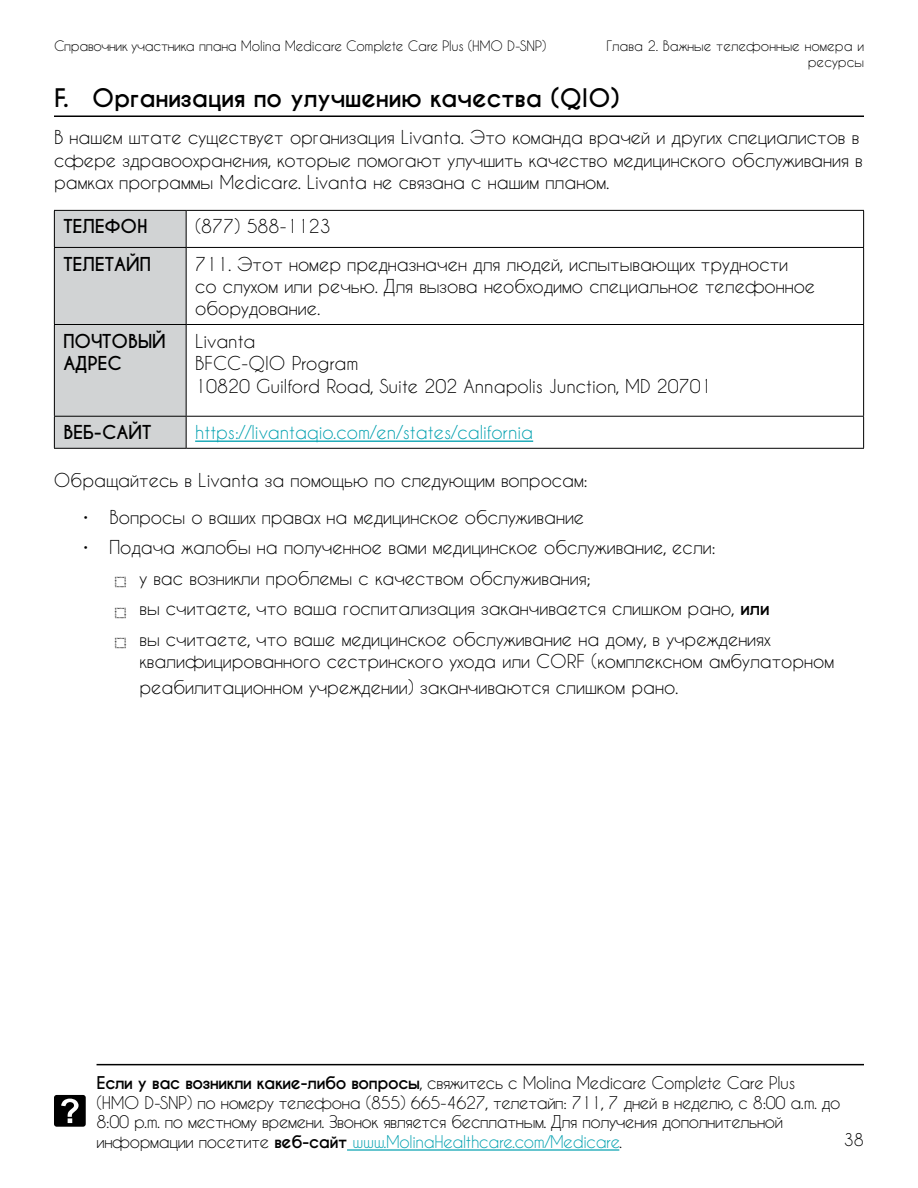
<style>
.page{position:relative;width:918px;height:1188px;background:#fff}
.page>*{position:absolute;margin:0;border:0;box-sizing:border-box;transform-origin:0 0}
.t1{font:700 24px "Caviar Dreams";color:#000}
.t2{font:18px/22.5px "Caviar Dreams";color:#000}
.t3{font:18px "Caviar Dreams";color:#00a0af}
.t4{font:700 18px/22.5px "Caviar Dreams";color:#000}
.t5{font:16.5px/19.8px "Caviar Dreams";letter-spacing:-.02em;color:#000}
.t6{font:13.5px "Caviar Dreams";letter-spacing:-.02em;color:#000}
.t7{font:13.5px/16.2px "Caviar Dreams";color:#000;text-align:right}
.s1{font-weight:700}
.s2{color:#00a0af}
</style>
<div class="page">
<hr style="left:347px;top:1149px;width:272px;height:2px;background:#00a0af">
<div style="left:54px;top:1095px;width:32px;height:32px;background:#000;border-radius:3px"></div>
<svg style="left:61px;top:1099px;width:18px;height:24px"></svg>
<hr style="left:97px;top:1064px;width:767px;height:1px;background:#000">
<hr style="left:54px;top:116px;width:810px;height:1px;background:#000">
<div style="left:55px;top:211px;width:131px;height:237px;background:#d1d3d4"></div>
<hr style="left:186px;top:210px;width:678px;height:1px;background:#000">
<hr style="left:863px;top:211px;width:1px;height:36px;background:#000">
<hr style="left:54px;top:247px;width:132px;height:1px;background:#000">
<hr style="left:186px;top:247px;width:678px;height:1px;background:#000">
<hr style="left:863px;top:248px;width:1px;height:76px;background:#000">
<hr style="left:54px;top:210px;width:132px;height:1px;background:#000">
<hr style="left:54px;top:211px;width:1px;height:36px;background:#000">
<hr style="left:186px;top:211px;width:1px;height:36px;background:#000">
<hr style="left:54px;top:248px;width:1px;height:76px;background:#000">
<hr style="left:186px;top:248px;width:1px;height:76px;background:#000">
<hr style="left:54px;top:325px;width:1px;height:91px;background:#000">
<hr style="left:186px;top:325px;width:1px;height:91px;background:#000">
<hr style="left:54px;top:417px;width:1px;height:31px;background:#000">
<hr style="left:186px;top:417px;width:1px;height:31px;background:#000">
<hr style="left:54px;top:448px;width:132px;height:1px;background:#000">
<hr style="left:54px;top:324px;width:132px;height:1px;background:#000">
<hr style="left:186px;top:324px;width:678px;height:1px;background:#000">
<hr style="left:863px;top:325px;width:1px;height:91px;background:#000">
<hr style="left:54px;top:416px;width:132px;height:1px;background:#000">
<hr style="left:186px;top:416px;width:678px;height:1px;background:#000">
<hr style="left:863px;top:417px;width:1px;height:31px;background:#000">
<hr style="left:186px;top:448px;width:678px;height:1px;background:#000">
<hr style="left:195px;top:441px;width:338px;height:1px;background:#00a0af">
<p class="t6" style="left:54px;top:38px;width:494px">Справочник участника плана Molina Medicare Complete Care Plus (HMO D-SNP)</p>
<p class="t7" style="left:606px;top:38px;width:259px">Глава 2. Важные телефонные номера и ресурсы</p>
<h3 class="t1" style="left:54px;top:83px;width:567px">F. Организация по улучшению качества (QIO)</h3>
<p class="t2" style="left:54px;top:126px;width:810px">В нашем штате существует организация Livanta. Это команда врачей и других специалистов в сфере здравоохранения, которые помогают улучшить качество медицинского обслуживания в рамках программы Medicare. Livanta не связана с нашим планом.</p>
<h4 class="t4" style="left:63px;top:216px;width:86px">ТЕЛЕФОН</h4>
<p class="t2" style="left:195px;top:215px;width:137px">(877) 588-1123</p>
<h4 class="t4" style="left:63px;top:253px;width:89px">ТЕЛЕТАЙП</h4>
<p class="t2" style="left:195px;top:252px;width:622px">711. Этот номер предназначен для людей, испытывающих трудности<br>со слухом или речью. Для вызова необходимо специальное телефонное оборудование.</p>
<h4 class="t4" style="left:63px;top:330px;width:104px">ПОЧТОВЫЙ<br>АДРЕС</h4>
<p class="t2" style="left:195px;top:329px;width:518px">Livanta<br>BFCC-QIO Program<br>10820 Guilford Road, Suite 202 Annapolis Junction, MD 20701</p>
<h4 class="t4" style="left:63px;top:422px;width:89px">ВЕБ-САЙТ</h4>
<p class="t3" style="left:195px;top:422px;width:340px">https://livantaqio.com/en/states/california</p>
<p class="t2" style="left:54px;top:469px;width:535px">Обращайтесь в Livanta за помощью по следующим вопросам:</p>
<p class="t2" style="left:82px;top:505px;width:503px">• Вопросы о ваших правах на медицинское обслуживание</p>
<p class="t2" style="left:82px;top:536px;width:635px">• Подача жалобы на полученное вами медицинское обслуживание, если:</p>
<p class="t2" style="left:112px;top:566px;width:480px">⁰ у вас возникли проблемы с качеством обслуживания;</p>
<p class="t2" style="left:112px;top:597px;width:659px">⁰ вы считаете, что ваша госпитализация заканчивается слишком рано, <span class="s1">или</span></p>
<p class="t2" style="left:139px;top:628px;width:696px;line-height:21.6px;text-indent:-27px">⁰ вы считаете, что ваше медицинское обслуживание на дому, в учреждениях квалифицированного сестринского ухода или CORF (комплексном амбулаторном</p>
<p class="t2" style="left:139px;top:675px;width:541px">реабилитационном учреждении) заканчиваются слишком рано.</p>
<p class="t5" style="left:96px;top:1072px;width:745px"><span class="s1">Если у вас возникли какие-либо вопросы</span>, свяжитесь с Molina Medicare Complete Care Plus (HMO D-SNP) по номеру телефона (855) 665-4627, телетайп: 711, 7 дней в неделю, с 8:00 a.m. до 8:00 p.m. по местному времени. Звонок является бесплатным. Для получения дополнительной информации посетите <span class="s1">веб-сайт</span> <span class="s2">www.MolinaHealthcare.com/Medicare</span>.</p>
<p class="t5" style="left:844px;top:1129px;width:22px">38</p>
</div>
